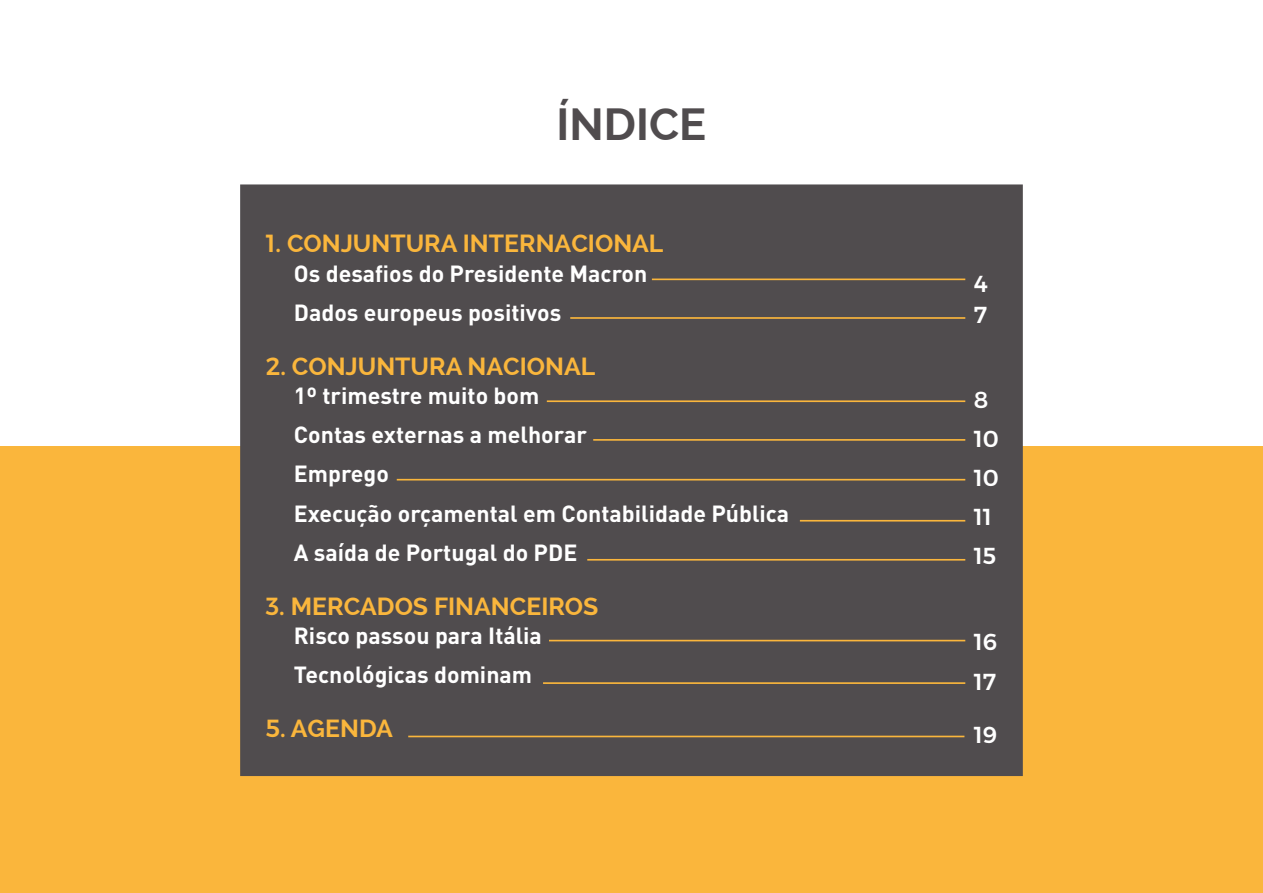
<style>
.page{position:relative;width:1263px;height:893px;background:#fff}
.page>*{position:absolute;margin:0;border:0;box-sizing:border-box;transform-origin:0 0}
.t1{font:700 45px "Raleway";color:#504c4e}
.t2{font:700 24.75px "Raleway";color:#fab63c}
.t3{font:700 23.1px/39.2px "DIN Pro";color:#fff}
.t4{font:500 23.1px/39px "Montserrat";color:#fff}
.s1{font-family:"Montserrat";font-weight:500}
</style>
<div class="page">
<div style="left:0;top:446px;width:1263px;height:447px;background:#fab63c"></div>
<div style="left:240px;top:184px;width:783px;height:592px;background:#504c4e;border:4px solid #504c4e"></div>
<hr style="left:652px;top:279px;width:313px;height:1px;background:#fab63c">
<hr style="left:549px;top:640px;width:416px;height:1px;background:#fab63c">
<hr style="left:543px;top:682px;width:422px;height:2px;background:#fab63c">
<hr style="left:408px;top:736px;width:556px;height:1px;background:#fab63c">
<hr style="left:397px;top:479px;width:568px;height:1px;background:#fab63c">
<hr style="left:570px;top:317px;width:395px;height:2px;background:#fab63c">
<hr style="left:593px;top:439px;width:372px;height:2px;background:#fab63c">
<hr style="left:800px;top:520px;width:165px;height:2px;background:#fab63c">
<hr style="left:547px;top:400px;width:418px;height:2px;background:#fab63c">
<hr style="left:587px;top:559px;width:378px;height:2px;background:#fab63c">
<h1 class="t1" style="left:557px;top:99px;width:151px">ÍNDICE</h1>
<p class="t2" style="left:266px;top:229px;width:399px"><span class="s1">1.</span> CONJUNTURA INTERNACIONAL</p>
<p class="t3" style="left:294px;top:253px;width:355px">Os desafios do Presidente Macron<br>Dados europeus positivos</p>
<p class="t2" style="left:266px;top:352px;width:331px"><span class="s1">2.</span> CONJUNTURA NACIONAL</p>
<p class="t3" style="left:294px;top:375px;width:497px">1º trimestre muito bom<br>Contas externas a melhorar<br>Emprego<br>Execução orçamental em Contabilidade Pública<br>A saída de Portugal do PDE</p>
<p class="t2" style="left:266px;top:592px;width:334px"><span class="s1">3.</span> MERCADOS FINANCEIROS</p>
<p class="t3" style="left:294px;top:615px;width:250px">Risco passou para Itália<br>Tecnológicas dominam</p>
<p class="t2" style="left:266px;top:714px;width:129px"><span class="s1">5.</span> AGENDA</p>
<p class="t4" style="left:974px;top:268px;width:16px;line-height:31.3px">4<br>7</p>
<p class="t4" style="left:974px;top:381px;width:27px">8<br>10<br>10<br>11<br>15</p>
<p class="t4" style="left:974px;top:621px;width:25px;line-height:40.5px">16<br>17</p>
<p class="t4" style="left:974px;top:715px;width:25px">19</p>
</div>
